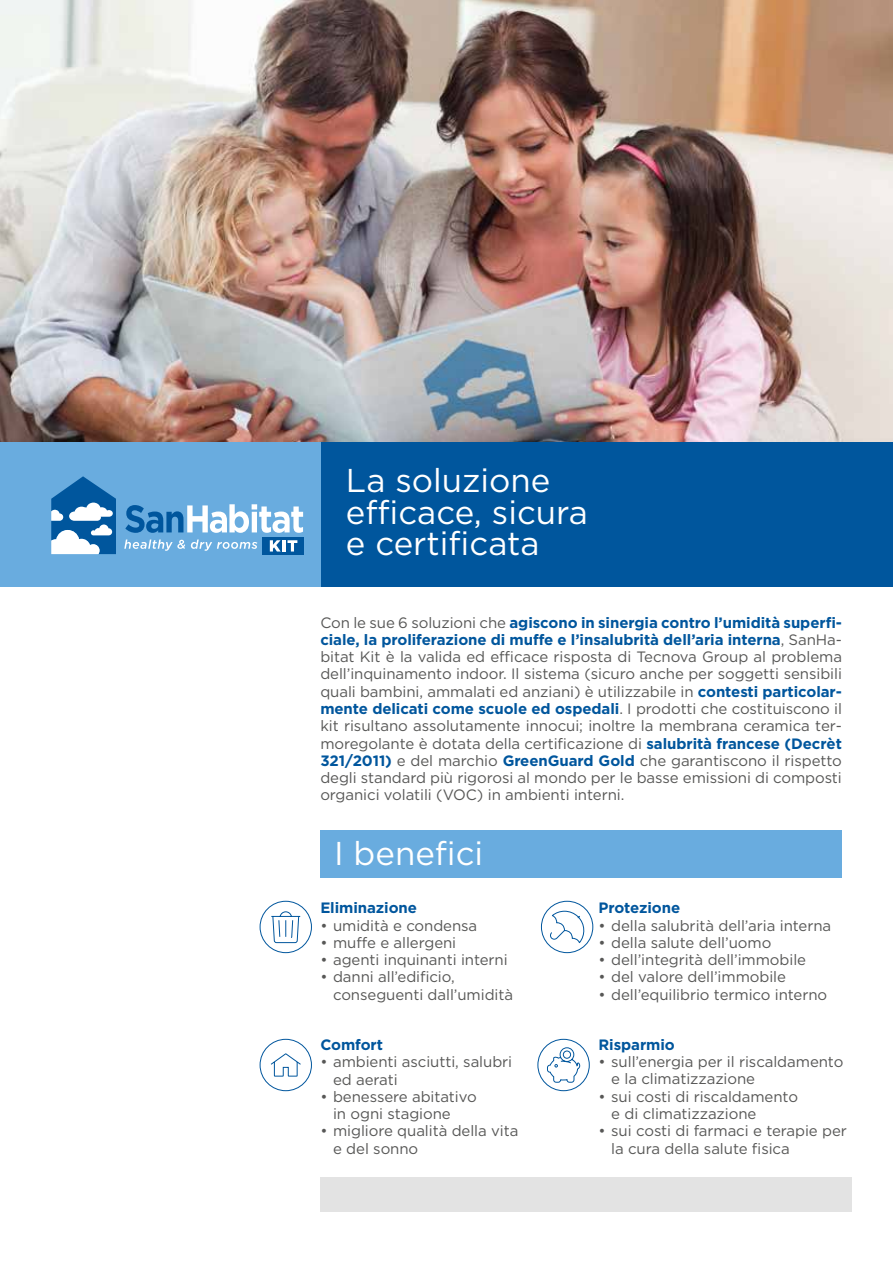
<style>
.page{position:relative;width:893px;height:1263px;background:#fff}
.page>*{position:absolute;margin:0;border:0;box-sizing:border-box;transform-origin:0 0}
.t1{font:33px/31.5px "Gotham HTF";color:#fff}
.t2{font:15px/17.2px "Gotham HTF";letter-spacing:-.005em;color:#575756}
.t3{font:700 15px "Gotham HTF";letter-spacing:-.005em;color:#00569d}
.s1{font-weight:700;color:#00569d}
</style>
<div class="page">
<div style="left:320px;top:1177px;width:532px;height:35px;background:#e3e3e3"></div>
<img style="left:0;top:0;width:893px;height:442px">
<div style="left:320px;top:442px;width:573px;height:145px;background:#00569d"></div>
<div style="left:320px;top:830px;width:522px;height:47px;background:#69acdf"></div>
<div style="left:0;top:442px;width:320px;height:145px;background:#69acdf"></div>
<svg style="left:125px;top:504px;width:178px;height:29px"></svg>
<div style="left:262px;top:537px;width:41px;height:17px;background:#00569d"></div>
<svg style="left:270px;top:540px;width:11px;height:11px"></svg>
<hr style="left:282px;top:540px;width:4px;height:11px;background:#fff">
<svg style="left:287px;top:540px;width:10px;height:11px"></svg>
<svg style="left:124px;top:539px;width:61px;height:12px"></svg>
<svg style="left:191px;top:539px;width:66px;height:12px"></svg>
<svg style="left:51px;top:476px;width:65px;height:78px;background:#5f98c5"></svg>
<svg style="left:259px;top:900px;width:53px;height:54px"></svg>
<svg style="left:537px;top:1038px;width:53px;height:53px"></svg>
<svg style="left:259px;top:1038px;width:53px;height:53px"></svg>
<div style="left:541px;top:901px;width:52px;height:52px;border:1px solid #00569d;border-radius:50%"></div>
<svg style="left:550px;top:910px;width:36px;height:34px"></svg>
<h1 class="t1" style="left:346px;top:464px;width:243px">La soluzione efficace, sicura e certificata</h1>
<p class="t2" style="left:320px;top:613px;width:523px;text-align:justify">Con le sue 6 soluzioni che <span class="s1">agiscono in sinergia contro l’umidità superfi&shy;ciale, la proliferazione di muffe e l’insalubrità dell’aria interna</span>, SanHa&shy;bitat Kit è la valida ed efficace risposta di Tecnova Group al problema dell’inquinamento indoor. Il sistema (sicuro anche per soggetti sensibili quali bambini, ammalati ed anziani) è utilizzabile in <span class="s1">contesti particolar&shy;mente delicati come scuole ed ospedali</span>. I prodotti che costituiscono il kit risultano assolutamente innocui; inoltre la membrana ceramica ter&shy;moregolante è dotata della certificazione di <span class="s1">salubrità francese (Decrèt 321/2011)</span> e del marchio <span class="s1">GreenGuard Gold</span> che garantiscono il rispetto degli standard più rigorosi al mondo per le basse emissioni di composti organici volatili (VOC) in ambienti interni.</p>
<h1 class="t1" style="left:334px;top:837px;width:151px">I benefici</h1>
<p class="t3" style="left:320px;top:899px;width:98px">Eliminazione</p>
<p class="t2" style="left:320px;top:916px;width:158px">• umidità e condensa</p>
<p class="t2" style="left:320px;top:934px;width:137px">• muffe e allergeni</p>
<p class="t2" style="left:320px;top:951px;width:189px">• agenti inquinanti interni</p>
<p class="t2" style="left:333px;top:968px;width:182px;text-indent:-13px">• danni all’edificio, conseguenti dall’umidità</p>
<p class="t3" style="left:320px;top:1036px;width:64px">Comfort</p>
<p class="t2" style="left:333px;top:1053px;width:181px;text-indent:-13px">• ambienti asciutti, salubri ed aerati</p>
<p class="t2" style="left:333px;top:1088px;width:145px;text-indent:-13px">• benessere abitativo in ogni stagione</p>
<p class="t2" style="left:333px;top:1122px;width:187px;text-indent:-13px">• migliore qualità della vita e del sonno</p>
<p class="t3" style="left:598px;top:899px;width:83px">Protezione</p>
<p class="t2" style="left:598px;top:916px;width:234px">• della salubrità dell’aria interna</p>
<p class="t2" style="left:598px;top:934px;width:174px">• della salute dell’uomo</p>
<p class="t2" style="left:598px;top:951px;width:209px">• dell’integrità dell’immobile</p>
<p class="t2" style="left:598px;top:968px;width:189px">• del valore dell’immobile</p>
<p class="t2" style="left:598px;top:985px;width:230px">• dell’equilibrio termico interno</p>
<p class="t3" style="left:598px;top:1036px;width:78px">Risparmio</p>
<p class="t2" style="left:611px;top:1053px;width:234px;text-indent:-13px">• sull’energia per il riscaldamento e la climatizzazione</p>
<p class="t2" style="left:611px;top:1087px;width:188px;text-indent:-13px">• sui costi di riscaldamento e di climatizzazione</p>
<p class="t2" style="left:611px;top:1122px;width:237px;text-indent:-13px">• sui costi di farmaci e terapie per la cura della salute fisica</p>
</div>
